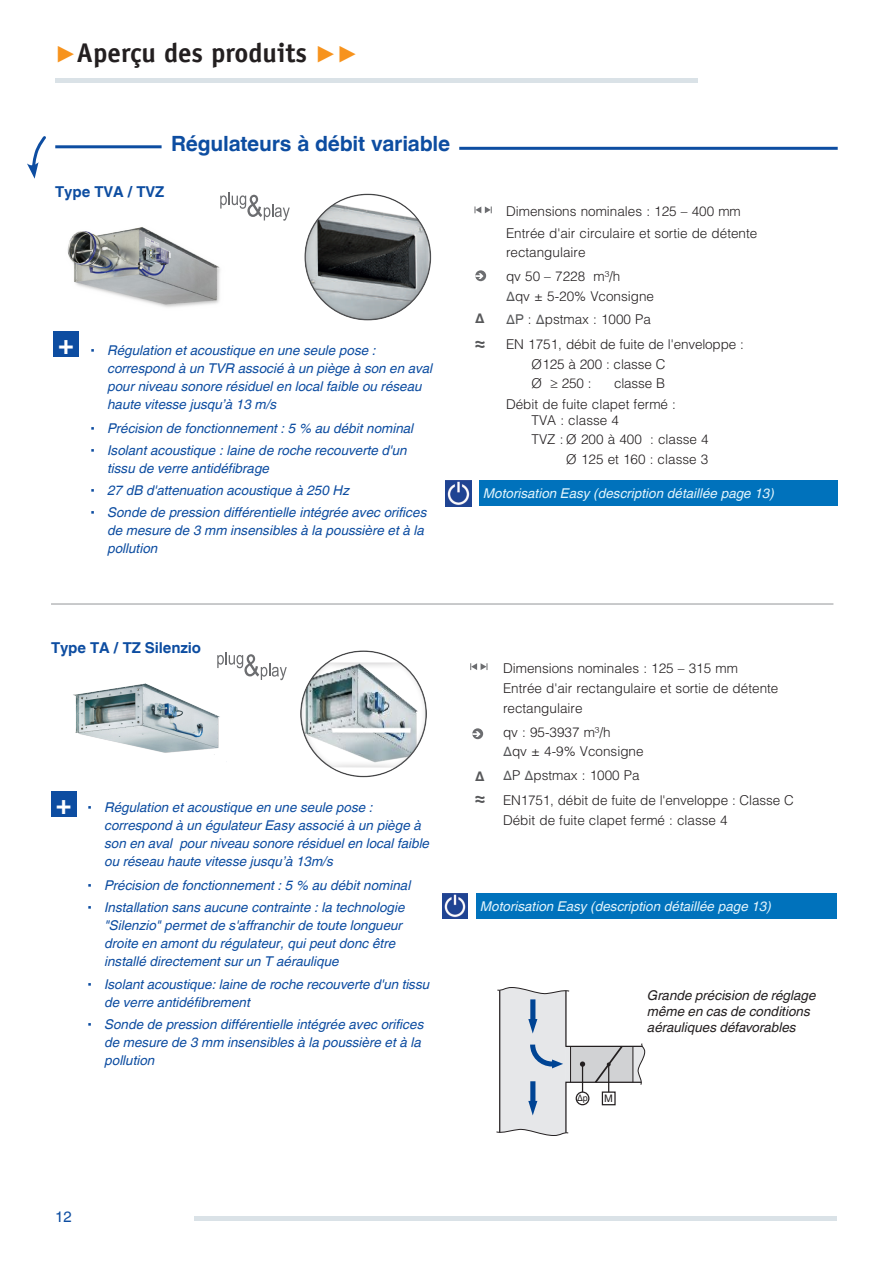
<style>
.page{position:relative;width:893px;height:1263px;background:#fff}
.page>*{position:absolute;margin:0;border:0;box-sizing:border-box;transform-origin:0 0}
.t1{font:700 27px "TROX Officina Sans";color:#231f20}
._30_tab_text_rebue_v{font:700 27px "TROX Helvetica";color:#fff}
.Subhead_12p{font:700 21px "TROX Helvetica";letter-spacing:-.01em;color:#0d4da1}
.t2{font:700 18px "TROX Helvetica";color:#57585a}
.Subhead_12p-2{font:700 15px "TROX Helvetica";letter-spacing:-.01em;color:#0d4da1}
.t3{font:15px "TROX Helvetica";color:#0d4da1}
.t4{font:italic 13.5px/18px "TROX Helvetica";color:#0d4da1}
.t5{font:300 13.5px/19.5px "Helvetica";color:#231f20}
.t6{font:italic 13.5px "TROX Helvetica";color:#e1f4fc}
.t7{font:italic 13.5px/16.2px "TROX Helvetica";color:#231f20}
.t8{font:700 13.5px "TROX Helvetica";color:#57585a}
.t9{font:10.35px "TROX Helvetica";color:#231f20}
.t10{font:8.85px "TROX Helvetica";color:#231f20}
.s1{font-family:"TROX Helvetica";font-weight:400;color:#f7931d}
.s2{font-family:"TROX Helvetica";font-weight:400;color:#57585a}
</style>
<div class="page">
<div style="left:303px;top:191px;width:130px;height:131px;background:#231f20;opacity:.3"></div>
<div style="left:299px;top:648px;width:130px;height:131px;background:#231f20;opacity:.3"></div>
<svg style="left:27px;top:136px;width:19px;height:43px"></svg>
<svg style="left:474px;top:206px;width:18px;height:7px"></svg>
<svg style="left:475px;top:270px;width:11px;height:11px"></svg>
<svg style="left:475px;top:273px;width:8px;height:6px"></svg>
<svg style="left:470px;top:663px;width:18px;height:7px"></svg>
<div style="left:472px;top:728px;width:11px;height:11px;background:#6c6d70;border-radius:50%"></div>
<svg style="left:472px;top:731px;width:9px;height:6px"></svg>
<hr style="left:459px;top:147px;width:379px;height:3px;background:#0d4da1">
<hr style="left:55px;top:145px;width:107px;height:3px;background:#0d4da1">
<hr style="left:51px;top:604px;width:782px;height:1px;background:#939598">
<img style="left:73px;top:683px;width:147px;height:72px">
<img style="left:67px;top:227px;width:153px;height:81px">
<div style="left:53px;top:331px;width:26px;height:26px;background:#0d4da1"></div>
<div style="left:51px;top:791px;width:26px;height:26px;background:#0d4da1"></div>
<div style="left:479px;top:480px;width:359px;height:26px;background:#0072bc"></div>
<img style="left:446px;top:480px;width:25px;height:26px">
<div style="left:476px;top:893px;width:361px;height:25px;background:#0072bc"></div>
<img style="left:442px;top:893px;width:26px;height:25px">
<svg style="left:496px;top:987px;width:149px;height:149px"></svg>
<div style="left:195px;top:1216px;width:642px;height:5px;background:#dae2e7"></div>
<hr style="left:55px;top:79px;width:642px;height:4px;background:#dae2e7">
<svg style="left:217px;top:652px;width:70px;height:28px"></svg>
<svg style="left:220px;top:192px;width:70px;height:29px"></svg>
<p class="t1" style="left:55px;top:36px;width:305px"><span class="s1">▶</span>Aperçu des produits <span class="s1">▶▶</span></p>
<p class="Subhead_12p" style="left:171px;top:132px;width:281px">Régulateurs à débit variable</p>
<p class="Subhead_12p-2" style="left:55px;top:183px;width:111px">Type TVA / TVZ</p>
<p class="_30_tab_text_rebue_v" style="left:58px;top:328px;width:17px">+</p>
<p class="t4" style="left:108px;top:341px;width:327px;text-indent:-17px">▪ Régulation et acoustique en une seule pose : correspond à un TVR associé à un piège à son en aval pour niveau sonore résiduel en local faible ou réseau haute vitesse jusqu’à 13 m/s</p>
<p class="t4" style="left:91px;top:419px;width:325px">▪ Précision de fonctionnement : 5 % au débit nominal</p>
<p class="t4" style="left:108px;top:441px;width:301px;text-indent:-17px">▪ Isolant acoustique : laine de roche recouverte d'un tissu de verre antidéfibrage</p>
<p class="t4" style="left:91px;top:481px;width:260px">▪ 27 dB d'attenuation acoustique à 250 Hz</p>
<p class="t4" style="left:108px;top:504px;width:321px;text-indent:-17px">▪ Sonde de pression différentielle intégrée avec orifices de mesure de 3 mm insensibles à la poussière et à la pollution</p>
<p class="t8" style="left:475px;top:311px;width:11px">∆</p>
<p class="t2" style="left:475px;top:332px;width:12px">≈</p>
<p class="t5" style="left:506px;top:201px;width:236px">Dimensions nominales : 125 – 400 mm</p>
<p class="t5" style="left:506px;top:223px;width:253px">Entrée d'air circulaire et sortie de détente rectangulaire</p>
<p class="t5" style="left:506px;top:267px;width:150px">qv 50 – 7228 m³/h<br><span class="s2">∆</span>qv ± 5-20% Vconsigne</p>
<p class="t5" style="left:506px;top:310px;width:146px"><span class="s2">∆P</span> : <span class="s2">∆</span>pstmax : 1000 Pa</p>
<p class="t5" style="left:531px;top:334px;width:214px;text-indent:-26px">EN 1751, débit de fuite de l'enveloppe :<br>Ø125 à 200 : classe C<br>Ø ≥ 250 :</p>
<p class="t5" style="left:614px;top:373px;width:53px">classe B</p>
<p class="t5" style="left:531px;top:396px;width:146px;line-height:16.2px;text-indent:-26px">Débit de fuite clapet fermé :<br>TVA : classe 4</p>
<p class="t5" style="left:531px;top:430px;width:179px;text-align:right">TVZ : Ø 200 à 400 : classe 4<br>Ø 125 et 160 : classe 3</p>
<p class="t6" style="left:483px;top:486px;width:293px">Motorisation Easy (description détaillée page 13)</p>
<p class="Subhead_12p-2" style="left:51px;top:639px;width:151px">Type TA / TZ Silenzio</p>
<p class="_30_tab_text_rebue_v" style="left:56px;top:788px;width:17px">+</p>
<p class="t4" style="left:105px;top:799px;width:326px;text-indent:-17px">▪ Régulation et acoustique en une seule pose : correspond à un égulateur Easy associé à un piège à son en aval pour niveau sonore résiduel en local faible ou réseau haute vitesse jusqu’à 13m/s</p>
<p class="t4" style="left:88px;top:876px;width:325px">▪ Précision de fonctionnement : 5 % au débit nominal</p>
<p class="t4" style="left:105px;top:899px;width:302px;text-indent:-17px">▪ Installation sans aucune contrainte : la technologie "Silenzio" permet de s'affranchir de toute longueur droite en amont du régulateur, qui peut donc être installé directement sur un T aéraulique</p>
<p class="t4" style="left:105px;top:975px;width:326px;text-indent:-17px">▪ Isolant acoustique: laine de roche recouverte d'un tissu de verre antidéfibrement</p>
<p class="t4" style="left:105px;top:1015px;width:321px;text-indent:-17px">▪ Sonde de pression différentielle intégrée avec orifices de mesure de 3 mm insensibles à la poussière et à la pollution</p>
<p class="t8" style="left:475px;top:769px;width:11px">∆</p>
<p class="t2" style="left:475px;top:787px;width:12px">≈</p>
<p class="t5" style="left:503px;top:658px;width:236px">Dimensions nominales : 125 – 315 mm</p>
<p class="t5" style="left:503px;top:679px;width:277px">Entrée d'air rectangulaire et sortie de détente rectangulaire</p>
<p class="t5" style="left:503px;top:722px;width:109px">qv : 95-3937 m³/h</p>
<p class="t5" style="left:503px;top:741px;width:142px"><span class="s2">∆</span>qv ± 4-9% Vconsigne</p>
<p class="t5" style="left:503px;top:765px;width:138px"><span class="s2">∆</span>P <span class="s2">∆</span>pstmax : 1000 Pa</p>
<p class="t5" style="left:503px;top:790px;width:292px">EN1751, débit de fuite de l'enveloppe : Classe C</p>
<p class="t5" style="left:503px;top:810px;width:226px">Débit de fuite clapet fermé : classe 4</p>
<p class="t6" style="left:480px;top:898px;width:293px">Motorisation Easy (description détaillée page 13)</p>
<p class="t10" style="left:577px;top:1093px;width:12px">Δp</p>
<p class="t9" style="left:604px;top:1092px;width:10px">M</p>
<p class="t7" style="left:648px;top:987px;width:170px">Grande précision de réglage même en cas de conditions aérauliques défavorables</p>
<p class="t3" style="left:55px;top:1207px;width:18px">12</p>
</div>
